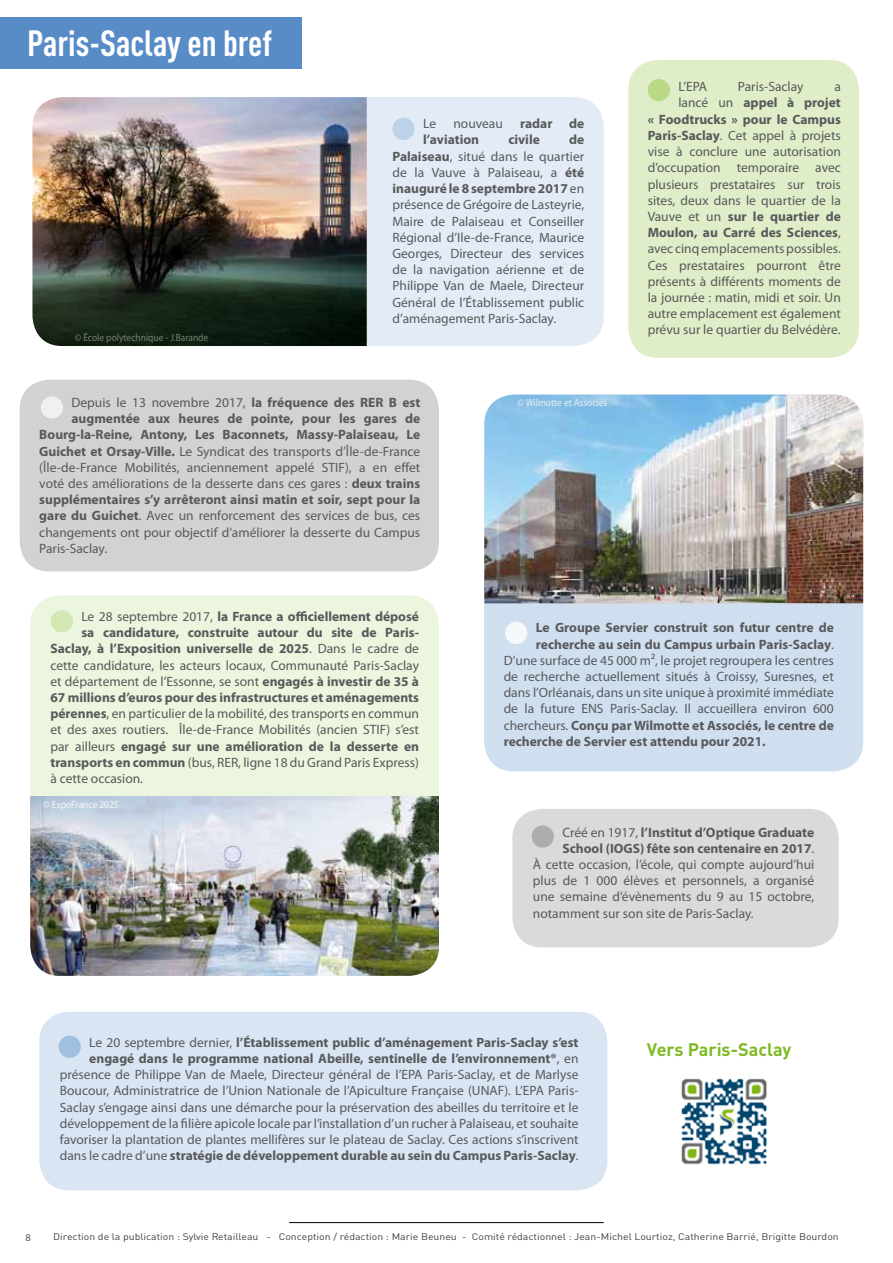
<style>
.page{position:relative;width:893px;height:1263px;background:#fff}
.page>*{position:absolute;margin:0;border:0;box-sizing:border-box;transform-origin:0 0}
.t1{font:700 condensed 36px "DINOT";color:#fff}
.t2{font:700 18px "DINOT";color:#7fba23}
.t3{font:13.5px/16.2px "Myriad Pro";color:#58595b;text-align:right}
.t4{font:700 13.5px "Myriad Pro";color:#58595b}
.t5{font:10.8px "DINOT";color:#414042;scale:1.11 1}
.t6{font:10.5px "Myriad Pro";color:#757f74;scale:.9 1}
.t7{font:10.5px "Myriad Pro";color:#ededee;scale:.9 1}
.t8{font:10.5px "Myriad Pro";color:#f6f6f6;scale:.9 1}
.t9{font:10.5px "Myriad Pro";color:#58595b}
.t10{font:9.45px "DINOT";color:#414042;scale:1.11 1}
.s1{font-weight:700}
.s2{font-weight:400}
</style>
<div class="page">
<hr style="left:289px;top:1222px;width:315px;height:1px;background:#000">
<div style="left:243px;top:97px;width:361px;height:249px;background:#e3ecf6;border-radius:30px"></div>
<div style="left:392px;top:118px;width:23px;height:22px;background:#bdd2e9;border-radius:50%"></div>
<div style="left:39px;top:1012px;width:568px;height:178px;background:#dae5f3;border-radius:30px"></div>
<div style="left:484px;top:514px;width:379px;height:257px;background:#d0dff0;border-radius:30px"></div>
<img style="left:681px;top:1078px;width:87px;height:87px">
<div style="left:59px;top:1036px;width:22px;height:22px;background:#a1bfe0;border-radius:50%"></div>
<div style="left:505px;top:622px;width:22px;height:22px;background:#f6f9fc;border-radius:50%"></div>
<div style="left:30px;top:595px;width:409px;height:300px;background:#ecf5de;border-radius:30px"></div>
<div style="left:51px;top:610px;width:22px;height:22px;background:#d2e7b2;border-radius:50%"></div>
<img style="left:484px;top:395px;width:379px;height:208px">
<img style="left:30px;top:796px;width:409px;height:180px">
<div style="left:0;top:17px;width:302px;height:52px;background:#578cc7"></div>
<div style="left:20px;top:380px;width:419px;height:191px;background:#d2d2d2;border-radius:30px"></div>
<div style="left:41px;top:396px;width:22px;height:23px;background:#f0f0f0;border-radius:50%"></div>
<img style="left:32px;top:97px;width:335px;height:249px">
<div style="left:628px;top:60px;width:231px;height:298px;background:#dfeec8;border-radius:30px"></div>
<div style="left:648px;top:79px;width:22px;height:22px;background:#b9d986;border-radius:50%"></div>
<div style="left:512px;top:809px;width:327px;height:138px;background:#dadada;border-radius:30px"></div>
<div style="left:532px;top:825px;width:22px;height:23px;background:#adadac;border-radius:50%"></div>
<h1 class="t1" style="left:27px;top:22px;width:247px">Paris-Saclay en bref</h1>
<p class="t6" style="left:75px;top:330px;width:150px">© École polytechnique - J.Barande</p>
<p class="t3" style="left:423px;top:115px;width:14px">Le</p>
<p class="t3" style="left:453px;top:115px;width:51px">nouveau</p>
<p class="t4" style="left:520px;top:115px;width:66px">radar de</p>
<p class="t4" style="left:423px;top:131px;width:58px">l’aviation</p>
<p class="t4" style="left:508px;top:131px;width:33px">civile</p>
<p class="t3" style="left:392px;top:132px;width:193px;text-align:justify;text-indent:177px"><span class="s1">de Palaiseau</span>, situé dans le quartier de la Vauve à Palaiseau, a <span class="s1">été inauguré le 8 septembre 2017</span> en présence de Grégoire de Lasteyrie, Maire de Palaiseau et Conseiller Régional d’Ile-de-France, Maurice Georges, Directeur des services de la navigation aérienne et de Philippe Van de Maele, Directeur Général de l’Établissement public d’aménagement Paris-Saclay.</p>
<p class="t3" style="left:71px;top:394px;width:350px">Depuis le 13 novembre 2017, <span class="s1">la fréquence des RER B est</span></p>
<p class="t4" style="left:71px;top:410px;width:350px">augmentée aux heures de pointe, pour les gares de</p>
<p class="t4" style="left:39px;top:426px;width:382px">Bourg-la-Reine, Antony, Les Baconnets, Massy-Palaiseau, Le</p>
<p class="t3" style="left:39px;top:443px;width:382px"><span class="s1">Guichet et Orsay-Ville.</span> Le Syndicat des transports d’Île-de-France</p>
<p class="t3" style="left:39px;top:459px;width:382px">(Île-de-France Mobilités, anciennement appelé STIF), a en effet</p>
<p class="t3" style="left:39px;top:475px;width:382px">voté des améliorations de la desserte dans ces gares : <span class="s1">deux trains</span></p>
<p class="t4" style="left:39px;top:491px;width:382px">supplémentaires s’y arrêteront ainsi matin et soir, sept pour la</p>
<p class="t3" style="left:39px;top:507px;width:382px"><span class="s1">gare du Guichet</span>. Avec un renforcement des services de bus, ces</p>
<p class="t3" style="left:39px;top:524px;width:382px">changements ont pour objectif d’améliorer la desserte du Campus</p>
<p class="t3" style="left:39px;top:540px;width:69px">Paris-Saclay.</p>
<p class="t7" style="left:518px;top:396px;width:101px">© Wilmotte et Associés</p>
<p class="t3" style="left:678px;top:78px;width:30px">L’EPA</p>
<p class="t3" style="left:738px;top:78px;width:67px">Paris-Saclay</p>
<p class="t3" style="left:648px;top:78px;width:195px">a<br>lancé un <span class="s1">appel à projet<br>« Foodtrucks » pour le Campus<br>Paris-Saclay</span>. Cet appel à projets vise à conclure une autorisation d’occupation temporaire avec plusieurs prestataires sur trois sites, deux dans le quartier de la<br>Vauve et un <span class="s1">sur le quartier de<br>Moulon, au Carré des Sciences</span>, avec cinq emplacements possibles.<br>Ces prestataires pourront être présents à différents moments de la journée : matin, midi et soir. Un autre emplacement est également prévu sur le quartier du Belvédère.</p>
<p class="t4" style="left:81px;top:608px;width:339px"><span class="s2">Le 28 septembre 2017,</span> la France a officiellement déposé</p>
<p class="t4" style="left:81px;top:624px;width:339px">sa candidature, construite autour du site de Paris-</p>
<p class="t4" style="left:50px;top:640px;width:370px">Saclay, à l’Exposition universelle de 2025<span class="s2">. Dans le cadre de</span></p>
<p class="t3" style="left:50px;top:657px;width:370px">cette candidature, les acteurs locaux, Communauté Paris-Saclay</p>
<p class="t3" style="left:50px;top:673px;width:370px">et département de l’Essonne, se sont <span class="s1">engagés à investir de 35 à</span></p>
<p class="t4" style="left:50px;top:689px;width:370px">67 millions d’euros pour des infrastructures et aménagements</p>
<p class="t3" style="left:50px;top:705px;width:370px"><span class="s1">pérennes</span>, en particulier de la mobilité, des transports en commun</p>
<p class="t3" style="left:50px;top:721px;width:370px">et des axes routiers. Île-de-France Mobilités (ancien STIF) s’est</p>
<p class="t4" style="left:50px;top:737px;width:370px"><span class="s2">par ailleurs</span> engagé sur une amélioration de la desserte en</p>
<p class="t3" style="left:50px;top:754px;width:370px"><span class="s1">transports en commun</span> (bus, RER, ligne 18 du Grand Paris Express)</p>
<p class="t3" style="left:50px;top:770px;width:94px">à cette occasion.</p>
<p class="t8" style="left:43px;top:798px;width:85px">© ExpoFrance 2025</p>
<p class="t4" style="left:536px;top:619px;width:300px">Le Groupe Servier construit son futur centre de</p>
<p class="t4" style="left:536px;top:635px;width:300px">recherche au sein du Campus urbain Paris-Saclay<span class="s2">.</span></p>
<p class="t3" style="left:504px;top:652px;width:332px">D’une surface de 45 000 m², le projet regroupera les centres</p>
<p class="t3" style="left:504px;top:668px;width:332px">de recherche actuellement situés à Croissy, Suresnes, et</p>
<p class="t3" style="left:504px;top:684px;width:332px">dans l’Orléanais, dans un site unique à proximité immédiate</p>
<p class="t3" style="left:504px;top:701px;width:332px">de la future ENS Paris-Saclay. Il accueillera environ 600</p>
<p class="t4" style="left:504px;top:716px;width:332px"><span class="s2">chercheurs.</span> Conçu par Wilmotte et Associés, le centre de</p>
<p class="t4" style="left:504px;top:732px;width:264px">recherche de Servier est attendu pour 2021.</p>
<p class="t4" style="left:562px;top:823px;width:253px"><span class="s2">Créé en 1917,</span> l’Institut d’Optique Graduate</p>
<p class="t4" style="left:562px;top:839px;width:253px">School (IOGS) fête son centenaire en 2017<span class="s2">.</span></p>
<p class="t3" style="left:533px;top:856px;width:283px">À cette occasion, l’école, qui compte aujourd’hui</p>
<p class="t3" style="left:533px;top:872px;width:283px">plus de 1 000 élèves et personnels, a organisé</p>
<p class="t3" style="left:533px;top:888px;width:283px">une semaine d’évènements du 9 au 15 octobre,</p>
<p class="t3" style="left:533px;top:905px;width:222px">notamment sur son site de Paris-Saclay.</p>
<p class="t3" style="left:60px;top:1034px;width:520px">Le 20 septembre dernier, <span class="s1">l’Établissement public d’aménagement Paris-Saclay s’est engagé dans le programme national Abeille, sentinelle de l’environnement®</span>, en présence de Philippe Van de Maele, Directeur général de l’EPA Paris-Saclay, et de Marlyse Boucour, Administratrice de l’Union Nationale de l’Apiculture Française (UNAF). L’EPA Paris-Saclay s’engage ainsi dans une démarche pour la préservation des abeilles du territoire et le développement de la filière apicole locale par l’installation d’un rucher à Palaiseau, et souhaite favoriser la plantation de plantes mellifères sur le plateau de Saclay. Ces actions s’inscrivent dans le cadre d’une <span class="s1">stratégie de développement durable au sein du Campus Paris-Saclay</span>.</p>
<h2 class="t2" style="left:647px;top:1037px;width:146px">Vers Paris-Saclay</h2>
<p class="t10" style="left:53px;top:1231px;width:709px">Direction de la publication : Sylvie Retailleau - Conception / rédaction : Marie Beuneu - Comité rédactionnel : Jean-Michel Lourtioz, Catherine Barrié, Brigitte Bourdon</p>
<p class="t9" style="left:26px;top:1231px;width:7px">8</p>
<p class="t5" style="left:342px;top:1232px;width:189px">NEWSLETTER N°27 - NOVEMBRE 2017</p>
</div>
